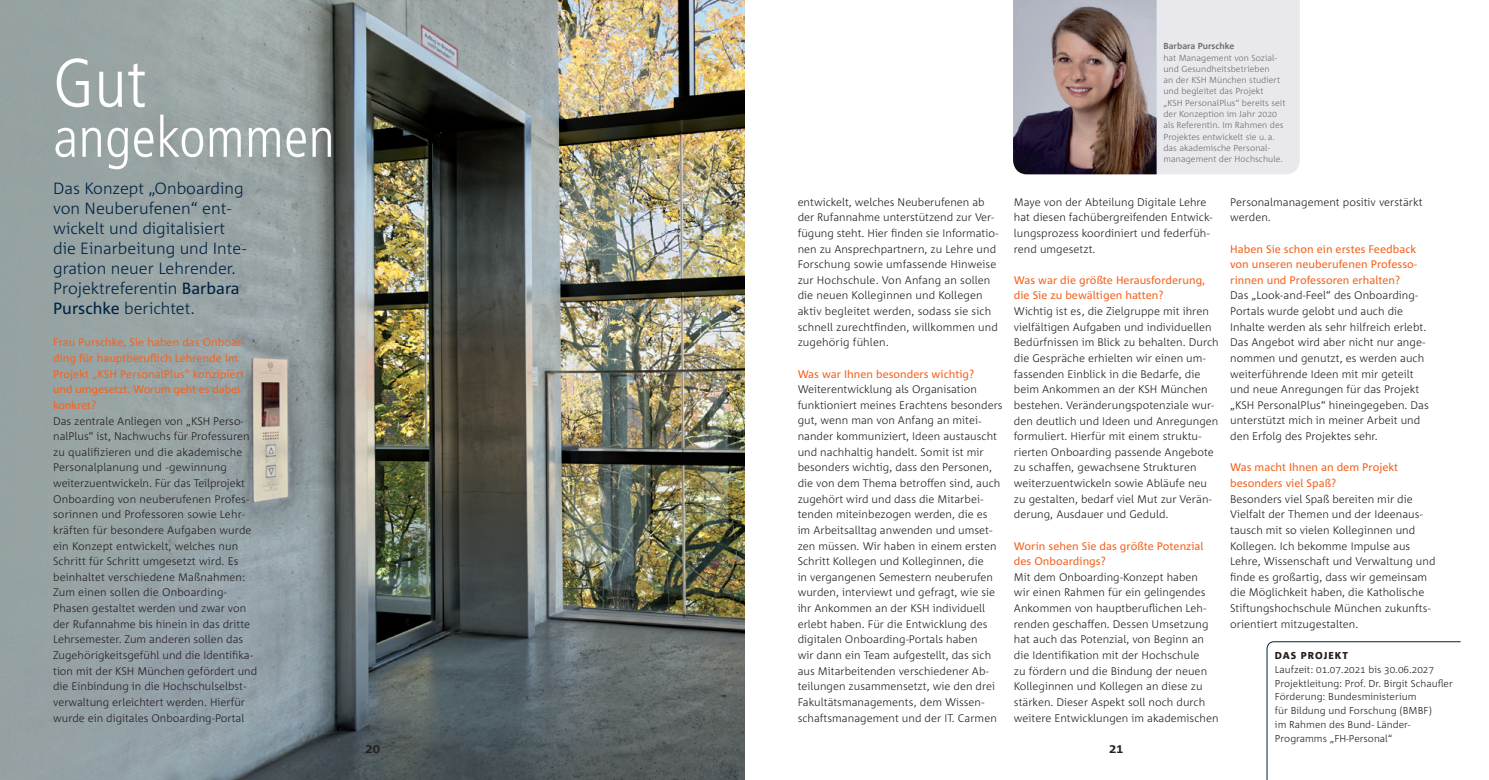
<style>
.page{position:relative;width:1489px;height:780px;background:#fff}
.page>*{position:absolute;margin:0;border:0;box-sizing:border-box;transform-origin:0 0}
.t1{font:300 condensed 68.75px "Frutiger";color:#fff}
.t2{font:300 condensed 56.25px "Frutiger";letter-spacing:.01em;color:#fff}
.t3{font:300 16.25px/20px "Corpid";color:#002140}
.t4{font:700 13.12px "Corpid";color:#231f20}
.t5{font:300 11px/15.6px "Corpid";letter-spacing:.005em;color:#231f20}
.t6{font:11px/15.6px "Corpid";letter-spacing:.005em;color:#f36421}
.t7{font:300 10px/13.8px "Corpid";letter-spacing:.005em;color:#231f20}
.t8{font:800 10px "Corpid";letter-spacing:.1em;color:#231f20}
.t9{font:300 8.75px/11.2px "Corpid";letter-spacing:.005em;color:#6c6d70}
.t10{font:700 8.75px "Corpid";letter-spacing:.005em;color:#6c6d70}
.s1{font-weight:400}
</style>
<div class="page">
<img style="left:0;top:0;width:744px;height:780px">
<div style="left:1156px;top:0;width:143px;height:174px;background:#e9e8ec"></div>
<img style="left:1013px;top:0;width:143px;height:174px">
<svg style="left:1266px;top:641px;width:194px;height:139px"></svg>
<h1 class="t1" style="left:53px;top:44px;width:94px">Gut</h1>
<h2 class="t2" style="left:53px;top:105px;width:283px">angekommen</h2>
<h3 class="t3" style="left:53px;top:179px;width:194px">Das Konzept „Onboarding von Neuberufenen“ ent&shy;wickelt und digitalisiert die Einarbeitung und Inte&shy;gration neuer Lehrender.<br>Projektreferentin <span class="s1">Barbara<br>Purschke</span> berichtet.</h3>
<p class="t6" style="left:53px;top:335px;width:192px">Frau Purschke, Sie haben das Onboar&shy;ding für hauptberuflich Lehrende im<br>Projekt „KSH PersonalPlus“ konzipiert und umgesetzt. Worum geht es dabei konkret?</p>
<p class="t5" style="left:53px;top:413px;width:205px">Das zentrale Anliegen von „KSH Perso&shy;nalPlus“ ist, Nachwuchs für Professuren zu qualifizieren und die akademische Personalplanung und -gewinnung weiterzuentwickeln. Für das Teilprojekt Onboarding von neuberufenen Profes&shy;sorinnen und Professoren sowie Lehr&shy;kräften für besondere Aufgaben wurde ein Konzept entwickelt, welches nun Schritt für Schritt umgesetzt wird. Es beinhaltet verschiedene Maßnahmen:<br>Zum einen sollen die Onboarding-Phasen gestaltet werden und zwar von der Rufannahme bis hinein in das dritte Lehrsemester. Zum anderen sollen das Zugehörigkeitsgefühl und die Identifika&shy;tion mit der KSH München gefördert und die Einbindung in die Hochschulselbst&shy;verwaltung erleichtert werden. Hierfür wurde ein digitales Onboarding-Portal</p>
<p class="t10" style="left:1163px;top:42px;width:72px">Barbara Purschke</p>
<p class="t9" style="left:1163px;top:52px;width:123px">hat Management von Sozial&shy;und Gesundheitsbetrieben<br>an der KSH München studiert und begleitet das Projekt<br>„KSH PersonalPlus“ bereits seit der Konzeption im Jahr 2020 als Referentin. Im Rahmen des<br>Projektes entwickelt sie u.a. das akademische Personal&shy;management der Hochschule.</p>
<p class="t5" style="left:797px;top:194px;width:202px">entwickelt, welches Neuberufenen ab der Rufannahme unterstützend zur Ver&shy;fügung steht. Hier finden sie Informatio&shy;nen zu Ansprechpartnern, zu Lehre und Forschung sowie umfassende Hinweise zur Hochschule. Von Anfang an sollen die neuen Kolleginnen und Kollegen aktiv begleitet werden, sodass sie sich schnell zurechtfinden, willkommen und zugehörig fühlen.</p>
<p class="t6" style="left:797px;top:366px;width:178px">Was war Ihnen besonders wichtig?</p>
<p class="t5" style="left:797px;top:381px;width:206px">Weiterentwicklung als Organisation funktioniert meines Erachtens besonders gut, wenn man von Anfang an mitei&shy;nander kommuniziert, Ideen austauscht und nachhaltig handelt. Somit ist mir besonders wichtig, dass den Personen, die von dem Thema betroffen sind, auch zugehört wird und dass die Mitarbei&shy;tenden miteinbezogen werden, die es im Arbeitsalltag anwenden und umset&shy;zen müssen. Wir haben in einem ersten Schritt Kollegen und Kolleginnen, die<br>in vergangenen Semestern neuberufen wurden, interviewt und gefragt, wie sie ihr Ankommen an der KSH individuell erlebt haben. Für die Entwicklung des digitalen Onboarding-Portals haben<br>wir dann ein Team aufgestellt, das sich aus Mitarbeitenden verschiedener Ab&shy;teilungen zusammensetzt, wie den drei Fakultätsmanagements, dem Wissen&shy;schaftsmanagement und der IT. Carmen</p>
<p class="t5" style="left:1013px;top:194px;width:200px">Maye von der Abteilung Digitale Lehre hat diesen fachübergreifenden Entwick&shy;lungsprozess koordiniert und federfüh&shy;rend umgesetzt.</p>
<p class="t6" style="left:1013px;top:272px;width:193px">Was war die größte Herausforderung, die Sie zu bewältigen hatten?</p>
<p class="t5" style="left:1013px;top:303px;width:206px">Wichtig ist es, die Zielgruppe mit ihren vielfältigen Aufgaben und individuellen Bedürfnissen im Blick zu behalten. Durch die Gespräche erhielten wir einen um&shy;fassenden Einblick in die Bedarfe, die beim Ankommen an der KSH München bestehen. Veränderungspotenziale wur&shy;den deutlich und Ideen und Anregungen formuliert. Hierfür mit einem struktu&shy;rierten Onboarding passende Angebote zu schaffen, gewachsene Strukturen weiterzuentwickeln sowie Abläufe neu zu gestalten, bedarf viel Mut zur Verän&shy;derung, Ausdauer und Geduld.</p>
<p class="t6" style="left:1013px;top:538px;width:191px">Worin sehen Sie das größte Potenzial des Onboardings?</p>
<p class="t5" style="left:1013px;top:569px;width:206px">Mit dem Onboarding-Konzept haben<br>wir einen Rahmen für ein gelingendes Ankommen von hauptberuflichen Leh&shy;renden geschaffen. Dessen Umsetzung hat auch das Potenzial, von Beginn an die Identifikation mit der Hochschule<br>zu fördern und die Bindung der neuen Kolleginnen und Kollegen an diese zu stärken. Dieser Aspekt soll noch durch weitere Entwicklungen im akademischen</p>
<p class="t4" style="left:365px;top:741px;width:16px">20</p>
<p class="t4" style="left:1108px;top:741px;width:16px">21</p>
<p class="t5" style="left:1230px;top:194px;width:194px">Personalmanagement positiv verstärkt werden.</p>
<p class="t6" style="left:1230px;top:241px;width:188px;text-align:justify">Haben Sie schon ein erstes Feedback von unseren neuberufenen Professo&shy;rinnen und Professoren erhalten?</p>
<p class="t5" style="left:1230px;top:288px;width:200px">Das „Look-and-Feel“ des Onboarding-Portals wurde gelobt und auch die Inhalte werden als sehr hilfreich erlebt.<br>Das Angebot wird aber nicht nur ange&shy;nommen und genutzt, es werden auch weiterführende Ideen mit mir geteilt und neue Anregungen für das Projekt „KSH PersonalPlus“ hineingegeben. Das unterstützt mich in meiner Arbeit und den Erfolg des Projektes sehr.</p>
<p class="t6" style="left:1230px;top:460px;width:169px">Was macht Ihnen an dem Projekt besonders viel Spaß?</p>
<p class="t5" style="left:1230px;top:491px;width:207px">Besonders viel Spaß bereiten mir die Vielfalt der Themen und der Ideenaus&shy;tausch mit so vielen Kolleginnen und Kollegen. Ich bekomme Impulse aus Lehre, Wissenschaft und Verwaltung und finde es großartig, dass wir gemeinsam die Möglichkeit haben, die Katholische Stiftungshochschule München zukunfts&shy;orientiert mitzugestalten.</p>
<p class="t8" style="left:1274px;top:650px;width:75px">DAS PROJEKT</p>
<p class="t7" style="left:1274px;top:662px;width:179px">Laufzeit: 01.07.2021 bis 30.06.2027<br>Projektleitung: Prof. Dr. Birgit Schaufler Förderung: Bundesministerium<br>für Bildung und Forschung (BMBF)<br>im Rahmen des Bund- Länder-Programms „FH-Personal“</p>
</div>
